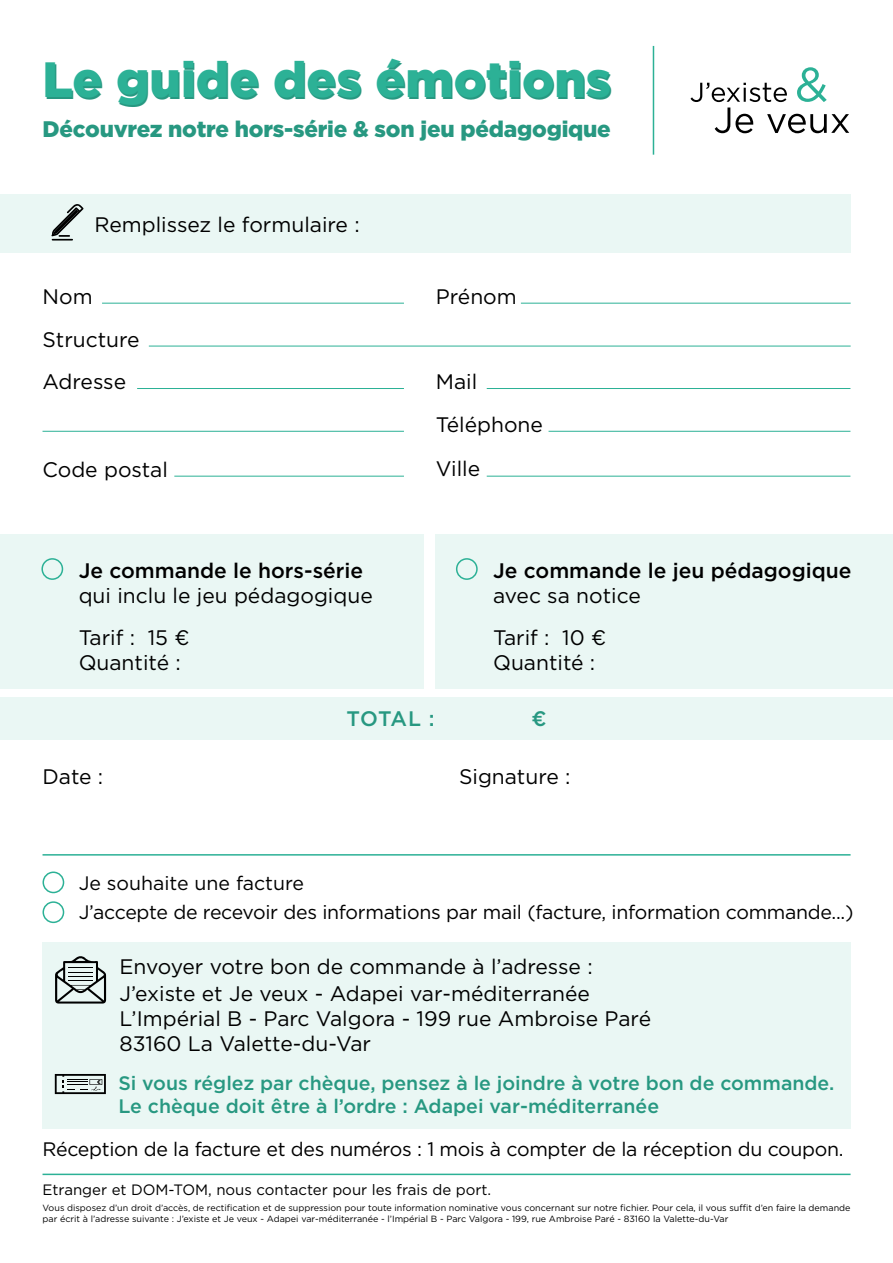
<style>
.page{position:relative;width:893px;height:1263px;background:#fff}
.page>*{position:absolute;margin:0;border:0;box-sizing:border-box;transform-origin:0 0}
.t1{font:900 49.5px "Gotham";color:#279881}
.t2{font:900 22.5px "Gotham";letter-spacing:-.01em;color:#279881}
.t3{font:21px/25.2px "Gotham";color:#000}
.t4{font:500 21px "Gotham";color:#000}
.t5{font:500 21px "Gotham";color:#279881}
.t6{font:19.5px/29.8px "Gotham";letter-spacing:-.015em;color:#000}
.t7{font:500 19.5px/23.4px "Gotham";color:#279881}
.t8{font:15px "Gotham";color:#000}
.t9{font:9px/10.8px "Gotham";color:#000}
</style>
<div class="page">
<div style="left:0;top:534px;width:424px;height:155px;background:#eaf7f4"></div>
<div style="left:0;top:698px;width:893px;height:42px;background:#eaf7f4"></div>
<div style="left:435px;top:534px;width:458px;height:155px;background:#eaf7f4"></div>
<div style="left:43px;top:943px;width:807px;height:186px;background:#eaf7f4"></div>
<div style="left:0;top:195px;width:850px;height:58px;background:#eaf7f4"></div>
<hr style="left:43px;top:1173px;width:808px;height:2px;background:#2cb196">
<hr style="left:43px;top:854px;width:808px;height:1px;background:#2cb196">
<hr style="left:102px;top:303px;width:302px;height:1px;background:#2cb196">
<hr style="left:149px;top:346px;width:702px;height:1px;background:#2cb196">
<hr style="left:137px;top:388px;width:267px;height:1px;background:#2cb196">
<hr style="left:174px;top:476px;width:230px;height:1px;background:#2cb196">
<hr style="left:487px;top:476px;width:363px;height:1px;background:#2cb196">
<hr style="left:487px;top:388px;width:363px;height:1px;background:#2cb196">
<hr style="left:549px;top:431px;width:301px;height:1px;background:#2cb196">
<hr style="left:43px;top:431px;width:361px;height:1px;background:#2cb196">
<hr style="left:521px;top:303px;width:330px;height:1px;background:#2cb196">
<div style="left:41px;top:558px;width:22px;height:22px;border:2px solid #2cb196;border-radius:50%"></div>
<div style="left:456px;top:558px;width:22px;height:22px;border:2px solid #2cb196;border-radius:50%"></div>
<div style="left:43px;top:871px;width:21px;height:22px;border:2px solid #2cb196;border-radius:50%"></div>
<div style="left:43px;top:901px;width:21px;height:22px;border:2px solid #2cb196;border-radius:50%"></div>
<svg style="left:51px;top:204px;width:33px;height:37px"></svg>
<svg style="left:55px;top:1074px;width:51px;height:20px"></svg>
<svg style="left:55px;top:956px;width:51px;height:47px"></svg>
<svg style="left:690px;top:67px;width:159px;height:66px"></svg>
<hr style="left:653px;top:46px;width:1px;height:109px;background:#2cb196">
<h1 class="t1" style="left:44px;top:48px;width:570px">Le guide des émotions</h1>
<p class="t2" style="left:43px;top:113px;width:570px">Découvrez notre hors-série &amp; son jeu pédagogique</p>
<p class="t3" style="left:94px;top:212px;width:267px">Remplissez le formulaire :</p>
<p class="t3" style="left:43px;top:275px;width:99px;line-height:42.8px">Nom<br>Structure<br>Adresse</p>
<p class="t3" style="left:436px;top:283px;width:82px">Prénom</p>
<p class="t3" style="left:436px;top:369px;width:43px">Mail</p>
<p class="t3" style="left:436px;top:411px;width:109px">Téléphone</p>
<p class="t3" style="left:43px;top:456px;width:127px">Code postal</p>
<p class="t3" style="left:436px;top:455px;width:46px">Ville</p>
<p class="t4" style="left:79px;top:557px;width:286px">Je commande le hors-série</p>
<p class="t3" style="left:79px;top:582px;width:296px">qui inclu le jeu pédagogique</p>
<p class="t4" style="left:493px;top:557px;width:360px">Je commande le jeu pédagogique</p>
<p class="t3" style="left:493px;top:582px;width:149px">avec sa notice</p>
<p class="t3" style="left:79px;top:624px;width:58px">Tarif :</p>
<p class="t3" style="left:493px;top:624px;width:58px">Tarif :</p>
<p class="t3" style="left:148px;top:624px;width:43px">15 €</p>
<p class="t3" style="left:562px;top:624px;width:45px">10 €</p>
<p class="t3" style="left:79px;top:650px;width:104px">Quantité :</p>
<p class="t3" style="left:493px;top:650px;width:104px">Quantité :</p>
<p class="t5" style="left:346px;top:705px;width:90px">TOTAL :</p>
<p class="t5" style="left:531px;top:705px;width:17px">€</p>
<p class="t3" style="left:43px;top:764px;width:62px">Date :</p>
<p class="t3" style="left:459px;top:764px;width:113px">Signature :</p>
<p class="t6" style="left:79px;top:867px;width:776px">Je souhaite une facture<br>J’accepte de recevoir des informations par mail (facture, information commande...)</p>
<p class="t3" style="left:119px;top:953px;width:475px">Envoyer votre bon de commande à l’adresse :</p>
<p class="t3" style="left:119px;top:980px;width:533px">J’existe et Je veux - Adapei var-méditerranée<br>L’Impérial B - Parc Valgora - 199 rue Ambroise Paré<br>83160 La Valette-du-Var</p>
<p class="t7" style="left:118px;top:1071px;width:718px">Si vous réglez par chèque, pensez à le joindre à votre bon de commande.<br>Le chèque doit être à l’ordre : Adapei var-méditerranée</p>
<p class="t6" style="left:43px;top:1134px;width:803px">Réception de la facture et des numéros : 1 mois à compter de la réception du coupon.</p>
<p class="t8" style="left:43px;top:1179px;width:450px">Etranger et DOM-TOM, nous contacter pour les frais de port.</p>
<p class="t9" style="left:43px;top:1202px;width:809px">Vous disposez d’un droit d’accès, de rectification et de suppression pour toute information nominative vous concernant sur notre fichier. Pour cela, il vous suffit d’en faire la demande par écrit à l’adresse suivante : J’existe et Je veux - Adapei var-méditerranée - l’Impérial B - Parc Valgora - 199, rue Ambroise Paré - 83160 la Valette-du-Var</p>
</div>
